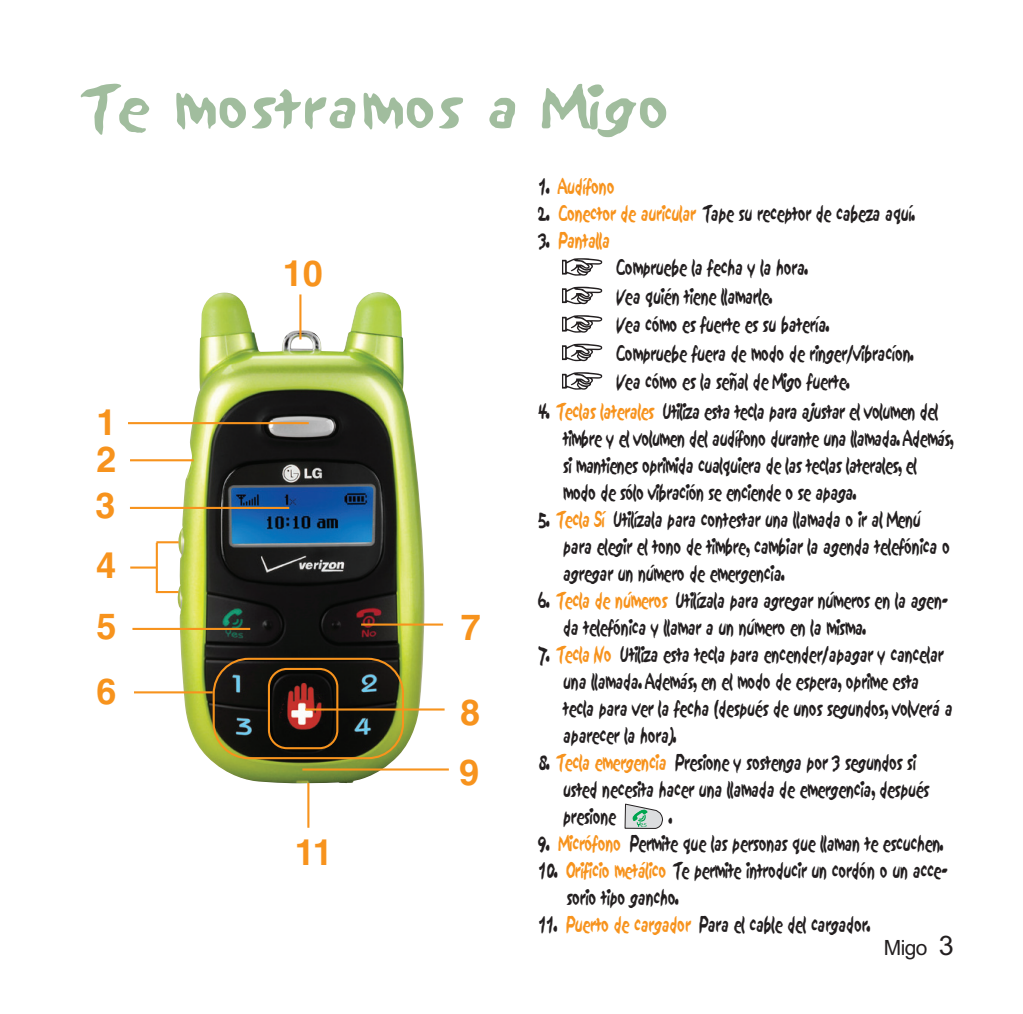
<style>
.page{position:relative;width:1023px;height:1014px;background:#fff}
.page>*{position:absolute;margin:0;border:0;box-sizing:border-box;transform-origin:0 0}
.t1{font:54px "Sand";letter-spacing:-.035em;color:#a1bd9e}
.t2{font:700 36px/37.2px "Helvetica";color:#f7931d}
.t3{font:21px "Arial";color:#231f20}
.t4{font:19.5px/27px "Sand";letter-spacing:-.1em;color:#231f20;scale:.7 1}
.t5{font:19.5px "Sand";letter-spacing:-.1em;color:#f7931d;scale:.7 1}
.s1{color:#231f20}
.s2{color:#f7931d}
.s3{font-size:27px}
</style>
<div class="page">
<svg style="left:128px;top:258px;width:535px;height:571px"></svg>
<h1 class="t1" style="left:89px;top:84px;width:583px">Te mostramos a Migo</h1>
<h2 class="t2" style="left:97px;top:407px;width:22px">1<br>2</h2>
<h2 class="t2" style="left:96px;top:491px;width:22px">3</h2>
<h2 class="t2" style="left:96px;top:550px;width:22px">4</h2>
<h2 class="t2" style="left:283px;top:258px;width:42px">10</h2>
<h2 class="t2" style="left:97px;top:611px;width:22px">5</h2>
<h2 class="t2" style="left:461px;top:612px;width:22px">7</h2>
<h2 class="t2" style="left:97px;top:676px;width:22px">6</h2>
<h2 class="t2" style="left:295px;top:837px;width:40px">11</h2>
<h2 class="t2" style="left:460px;top:697px;width:22px">8</h2>
<h2 class="t2" style="left:459px;top:757px;width:22px">9</h2>
<p class="t5" style="left:538px;top:178px;width:112px"><span class="s1">1.</span> Audífono</p>
<p class="t4" style="left:538px;top:201px;width:541px">2. <span class="s2">Conector de auricular</span> Tape su receptor de cabeza aquí.</p>
<p class="t5" style="left:538px;top:232px;width:105px"><span class="s1">3.</span> Pantalla</p>
<p class="t4" style="left:617px;top:255px;width:427px;line-height:28.5px">Compruebe la fecha y la hora.<br>Vea quién tiene llamarle.<br>Vea cómo es fuerte es su batería.<br>Compruebe fuera de modo de ringer/vibracíon.<br>Vea cómo es la señal de Migo fuerte.</p>
<p class="t4" style="left:563px;top:399px;width:561px;text-indent:-25px">4. <span class="s2">Teclas laterales</span> Utiliza esta tecla para ajustar el volumen del timbre y el volumen del audífono durante una llamada. Además, si mantienes oprimida cualquiera de las teclas laterales, el modo de sólo vibración se enciende o se apaga.</p>
<p class="t4" style="left:563px;top:507px;width:556px;text-indent:-25px">5. <span class="s2">Tecla Sí</span> Utilízala para contestar una llamada o ir al Menú para elegir el tono de timbre, cambiar la agenda telefónica o agregar un número de emergencia.</p>
<p class="t4" style="left:563px;top:588px;width:552px;text-indent:-25px">6. <span class="s2">Tecla de números</span> Utilízala para agregar números en la agen&shy;da telefónica y llamar a un número en la misma.</p>
<p class="t4" style="left:563px;top:642px;width:559px;text-indent:-25px">7. <span class="s2">Tecla No</span> Utiliza esta tecla para encender/apagar y cancelar una llamada. Además, en el modo de espera, oprime esta tecla para ver la fecha (después de unos segundos, volverá a aparecer la hora).</p>
<p class="t4" style="left:563px;top:750px;width:526px;text-indent:-25px">8. <span class="s2">Tecla emergencia</span> Presione y sostenga por 3 segundos si usted necesita hacer una llamada de emergencia, después presione</p>
<p class="t4" style="left:668px;top:804px;width:8px">.</p>
<p class="t4" style="left:538px;top:831px;width:582px">9. <span class="s2">Micrófono</span> Permite que las personas que llaman te escuchen.</p>
<p class="t4" style="left:566px;top:858px;width:546px;text-indent:-28px">10. <span class="s2">Orificio metálico</span> Te permite introducir un cordón o un acce&shy;sorio tipo gancho.</p>
<p class="t4" style="left:538px;top:912px;width:477px">11. <span class="s2">Puerto de cargador</span> Para el cable del cargador.</p>
<p class="t3" style="left:884px;top:940px;width:71px">Migo <span class="s3">3</span></p>
</div>
